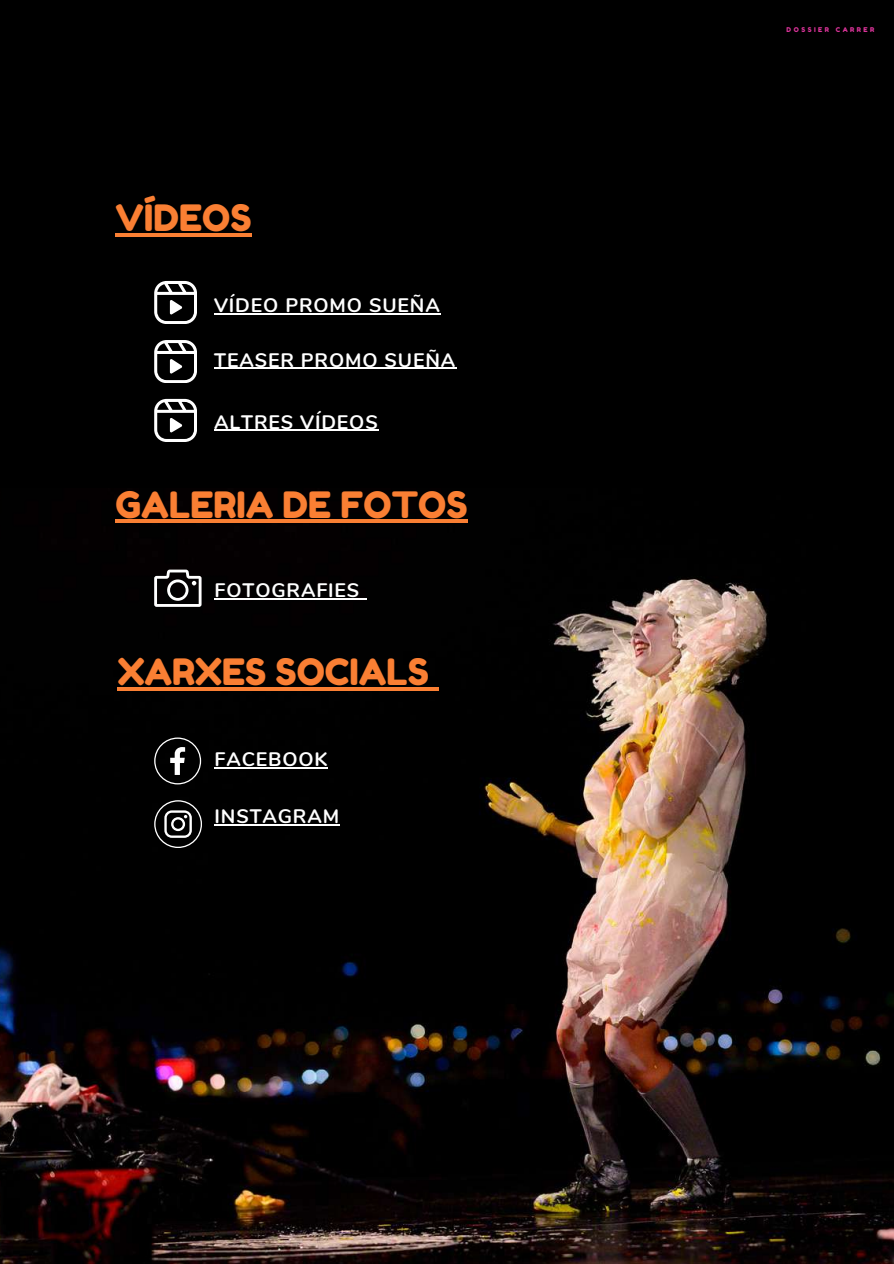
<style>
.page{position:relative;width:894px;height:1264px;background:#fff}
.page>*{position:absolute;margin:0;border:0;box-sizing:border-box;transform-origin:0 0}
.t1{font:36.3px "Fredoka One";color:#fa7f33}
.t2{font:700 19.5px "Nunito";letter-spacing:.045em;color:#fff}
.t3{font:6.6px "Fredoka One";letter-spacing:.38em;color:#db349a}
</style>
<div class="page">
<div style="left:0;top:0;width:893px;height:1263px;background:#000"></div>
<img style="left:0;top:519px;width:893px;height:744px">
<hr style="left:115px;top:233px;width:136px;height:4px;background:#fa7f33">
<hr style="left:118px;top:687px;width:311px;height:3px;background:#fa7f33">
<svg style="left:429px;top:687px;width:9px;height:3px"></svg>
<hr style="left:115px;top:520px;width:352px;height:3px;background:#fa7f33">
<svg style="left:154px;top:281px;width:43px;height:43px"></svg>
<hr style="left:214px;top:313px;width:226px;height:1px;background:#fff">
<svg style="left:154px;top:340px;width:43px;height:43px"></svg>
<hr style="left:214px;top:368px;width:242px;height:1px;background:#fff">
<svg style="left:154px;top:399px;width:43px;height:42px"></svg>
<hr style="left:214px;top:429px;width:164px;height:2px;background:#fff">
<svg style="left:154px;top:569px;width:47px;height:37px"></svg>
<hr style="left:214px;top:598px;width:146px;height:1px;background:#fff">
<svg style="left:154px;top:737px;width:47px;height:47px"></svg>
<hr style="left:214px;top:767px;width:114px;height:1px;background:#fff">
<svg style="left:154px;top:800px;width:47px;height:47px"></svg>
<hr style="left:214px;top:824px;width:126px;height:1px;background:#fff">
<h1 class="t1" style="left:115px;top:196px;width:138px">VÍDEOS</h1>
<p class="t2" style="left:214px;top:293px;width:227px">VÍDEO PROMO SUEÑA</p>
<p class="t2" style="left:214px;top:347px;width:242px">TEASER PROMO SUEÑA</p>
<p class="t2" style="left:214px;top:409px;width:165px">ALTRES VÍDEOS</p>
<h1 class="t1" style="left:115px;top:482px;width:353px">GALERIA DE FOTOS</h1>
<p class="t2" style="left:214px;top:577px;width:146px">FOTOGRAFIES</p>
<h1 class="t1" style="left:118px;top:649px;width:313px">XARXES SOCIALS</h1>
<p class="t2" style="left:214px;top:746px;width:114px">FACEBOOK</p>
<p class="t2" style="left:214px;top:803px;width:126px">INSTAGRAM</p>
<p class="t3" style="left:786px;top:26px;width:89px">DOSSIER CARRER</p>
</div>
